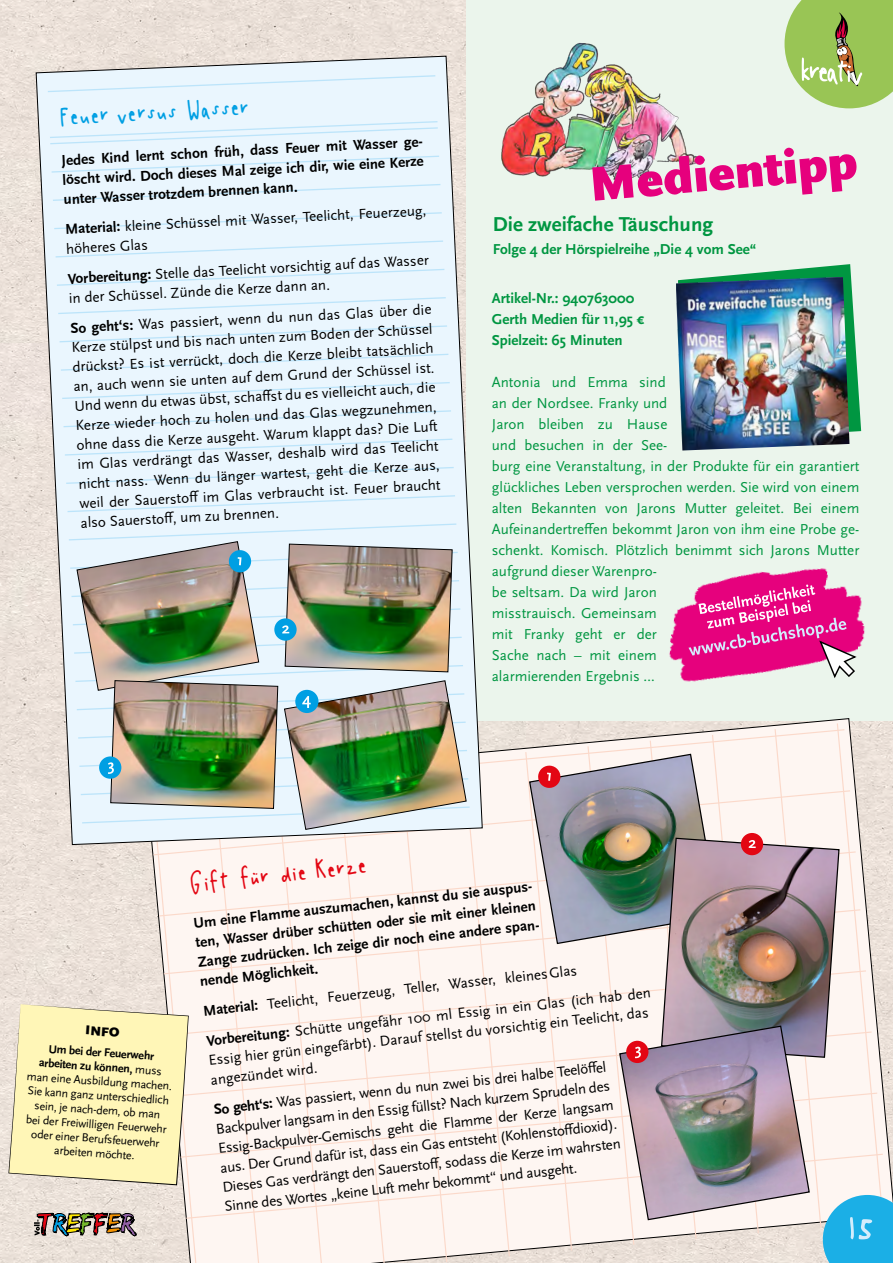
<style>
.page{position:relative;width:893px;height:1263px;background:#fff}
.page>*{position:absolute;margin:0;border:0;box-sizing:border-box;transform-origin:0 0}
.t1{font:76.5px "Handschrift";color:#d4edfc}
.t2{font:51px "Handschrift";letter-spacing:-.11em;color:#fff}
.t3{font:900 50.4px "Scala Sans OT";color:#e6007d}
.t4{font:37.5px "Handschrift";color:#009fe3}
.t5{font:37.5px "Handschrift";color:#e30613}
.t6{font:700 21px "Scala Sans OT";color:#009641}
.t7{font:15px/19.5px "Scala Sans OT";color:#000}
.t8{font:15px/21px "Scala Sans OT";color:#009641}
.t9{font:700 15px/19.6px "Scala Sans OT";color:#000}
.t10{font:700 15px/21px "Scala Sans OT";color:#009641}
.t11{font:900 13.35px "Scala Sans OT";color:#000}
.t12{font:12px/14.4px "Scala Sans OT";color:#000;text-align:center}
.s1{font-weight:700}
.s2{font-size:91.5px}
</style>
<div class="page">
<img style="left:0;top:0;width:467px;height:1263px">
<div style="left:467px;top:0;width:426px;height:720px;background:#ebf5ec"></div>
<svg style="left:510px;top:729px;width:15px;height:61px"></svg>
<svg style="left:510px;top:970px;width:15px;height:61px"></svg>
<svg style="left:510px;top:790px;width:15px;height:61px"></svg>
<svg style="left:510px;top:1031px;width:15px;height:61px"></svg>
<svg style="left:510px;top:851px;width:15px;height:65px"></svg>
<svg style="left:510px;top:1092px;width:15px;height:62px"></svg>
<svg style="left:510px;top:1154px;width:15px;height:65px"></svg>
<svg style="left:784px;top:0;width:109px;height:108px;background:#a1c365"></svg>
<svg style="left:35px;top:55px;width:434px;height:468px;background:#e7f0f5"></svg>
<svg style="left:48px;top:75px;width:387px;height:17px;background:#e6f4fd"></svg>
<svg style="left:50px;top:121px;width:388px;height:23px;background:#e4f3fd"></svg>
<svg style="left:52px;top:156px;width:387px;height:17px;background:#e6f4fd"></svg>
<svg style="left:62px;top:382px;width:388px;height:17px;background:#e6f4fd"></svg>
<svg style="left:53px;top:184px;width:387px;height:17px;background:#e6f4fd"></svg>
<svg style="left:65px;top:439px;width:387px;height:17px;background:#e6f4fd"></svg>
<svg style="left:54px;top:212px;width:388px;height:17px;background:#e6f4fd"></svg>
<svg style="left:68px;top:495px;width:387px;height:17px;background:#e6f4fd"></svg>
<svg style="left:56px;top:240px;width:387px;height:18px;background:#e6f4fd"></svg>
<svg style="left:57px;top:269px;width:387px;height:17px;background:#e6f4fd"></svg>
<svg style="left:58px;top:297px;width:388px;height:17px;background:#e6f4fd"></svg>
<svg style="left:60px;top:325px;width:387px;height:17px;background:#e6f4fd"></svg>
<svg style="left:61px;top:354px;width:387px;height:17px;background:#e6f4fd"></svg>
<svg style="left:64px;top:410px;width:387px;height:17px;background:#e6f4fd"></svg>
<svg style="left:66px;top:467px;width:388px;height:17px;background:#e6f4fd"></svg>
<img style="left:0;top:167px;width:17px;height:293px">
<img style="left:669px;top:568px;width:196px;height:114px">
<svg style="left:688px;top:584px;width:170px;height:96px;background:#e53e99"></svg>
<img style="left:501px;top:43px;width:204px;height:140px">
<img style="left:525px;top:723px;width:368px;height:540px">
<svg style="left:713px;top:264px;width:148px;height:178px"></svg>
<img style="left:676px;top:277px;width:173px;height:173px">
<img style="left:8px;top:523px;width:502px;height:740px">
<h3 class="t4" style="left:58px;top:100px;width:192px;rotate:-3deg">Feuer versus Wasser</h3>
<p class="t9" style="left:61px;top:151px;width:366px;rotate:-3deg">Jedes Kind lernt schon früh, dass Feuer mit Wasser ge&shy;löscht wird. Doch dieses Mal zeige ich dir, wie eine Kerze unter Wasser trotzdem brennen kann.</p>
<p class="t7" style="left:65px;top:220px;width:363px;rotate:-3deg"><span class="s1">Material:</span> kleine Schüssel mit Wasser, Teelicht, Feuerzeug, höheres Glas</p>
<p class="t7" style="left:67px;top:269px;width:363px;rotate:-3deg"><span class="s1">Vorbereitung:</span> Stelle das Teelicht vorsichtig auf das Wasser in der Schüssel. Zünde die Kerze dann an.</p>
<p class="t7" style="left:70px;top:319px;width:363px;text-align:justify;rotate:-3deg"><span class="s1">So geht‘s:</span> Was passiert, wenn du nun das Glas über die Kerze stülpst und bis nach unten zum Boden der Schüssel drückst? Es ist verrückt, doch die Kerze bleibt tatsächlich an, auch wenn sie unten auf dem Grund der Schüssel ist.<br>Und wenn du etwas übst, schaff st du es vielleicht auch, die Kerze wieder hoch zu holen und das Glas wegzunehmen, ohne dass die Kerze ausgeht. Warum klappt das? Die Luft im Glas verdrängt das Wasser, deshalb wird das Teelicht nicht nass. Wenn du länger wartest, geht die Kerze aus, weil der Sauerstoff im Glas verbraucht ist. Feuer braucht also Sauerstoff , um zu brennen.</p>
<h2 class="t2" style="left:799px;top:48px;width:67px">kreativ</h2>
<h3 class="t3" style="left:587px;top:156px;width:270px;rotate:-5deg">Medientipp</h3>
<h3 class="t6" style="left:493px;top:212px;width:222px">Die zweifache Täuschung</h3>
<p class="t10" style="left:493px;top:238px;width:265px">Folge 4 der Hörspielreihe „Die 4 vom See“</p>
<p class="t10" style="left:492px;top:288px;width:154px">Artikel-Nr.: 940763000<br>Gerth Medien für 11,95 €<br>Spielzeit: 65 Minuten</p>
<p class="t8" style="left:492px;top:372px;width:369px">Antonia und Emma sind<br>an der Nordsee. Franky und<br>Jaron bleiben zu Hause<br>und besuchen in der See-<br>burg eine Veranstaltung, in der Produkte für ein garantiert glückliches Leben versprochen werden. Sie wird von einem alten Bekannten von Jarons Mutter geleitet. Bei einem Aufeinandertreffen bekommt Jaron von ihm eine Probe ge&shy;schenkt. Komisch. Plötzlich benimmt sich Jarons Mutter aufgrund dieser Warenpro-<br>be seltsam. Da wird Jaron<br>misstrauisch. Gemeinsam<br>mit Franky geht er der<br>Sache nach – mit einem<br>alarmierenden Ergebnis …</p>
<p class="t11" style="left:86px;top:1022px;width:35px;rotate:4deg">INFO</p>
<p class="t12" style="left:29px;top:1040px;width:147px;rotate:4deg"><span class="s1">Um bei der Feuerwehr arbeiten zu können,</span> muss man eine Ausbildung machen.<br>Sie kann ganz unterschiedlich sein, je nach-dem, ob man<br>bei der Freiwilligen Feuerwehr oder einer Berufsfeuerwehr arbeiten möchte.</p>
<h3 class="t5" style="left:188px;top:867px;width:180px;rotate:-6deg">Gift für die Kerze</h3>
<p class="t9" style="left:193px;top:913px;width:349px;rotate:-6deg">Um eine Flamme auszumachen, kannst du sie auspus&shy;ten, Wasser drüber schütten oder sie mit einer kleinen Zange zudrücken. Ich zeige dir noch eine andere span&shy;nende Möglichkeit.</p>
<p class="t7" style="left:202px;top:995px;width:449px;line-height:29.8px;rotate:-6deg"><span class="s1">Material:</span> Teelicht, Feuerzeug, Teller, Wasser, kleines Glas<br><span class="s1">Vorbereitung:</span> Schütte ungefähr 100 ml Essig in ein Glas (ich hab den</p>
<p class="t7" style="left:207px;top:1049px;width:444px;line-height:20.2px;rotate:-6deg">Essig hier grün eingefärbt). Darauf stellst du vorsichtig ein Teelicht, das angezündet wird.</p>
<p class="t7" style="left:213px;top:1099px;width:402px;rotate:-6deg"><span class="s1">So geht‘s:</span> Was passiert, wenn du nun zwei bis drei halbe Teelöff el Backpulver langsam in den Essig füllst? Nach kurzem Sprudeln des Essig-Backpulver-Gemischs geht die Flamme der Kerze langsam aus. Der Grund dafür ist, dass ein Gas entsteht (Kohlenstoff dioxid).<br>Dieses Gas verdrängt den Sauerstoff , sodass die Kerze im wahrsten Sinne des Wortes „keine Luft mehr bekommt“ und ausgeht.</p>
<h1 class="t1" style="left:846px;top:1200px;width:32px">1<span class="s2">5</span></h1>
</div>
